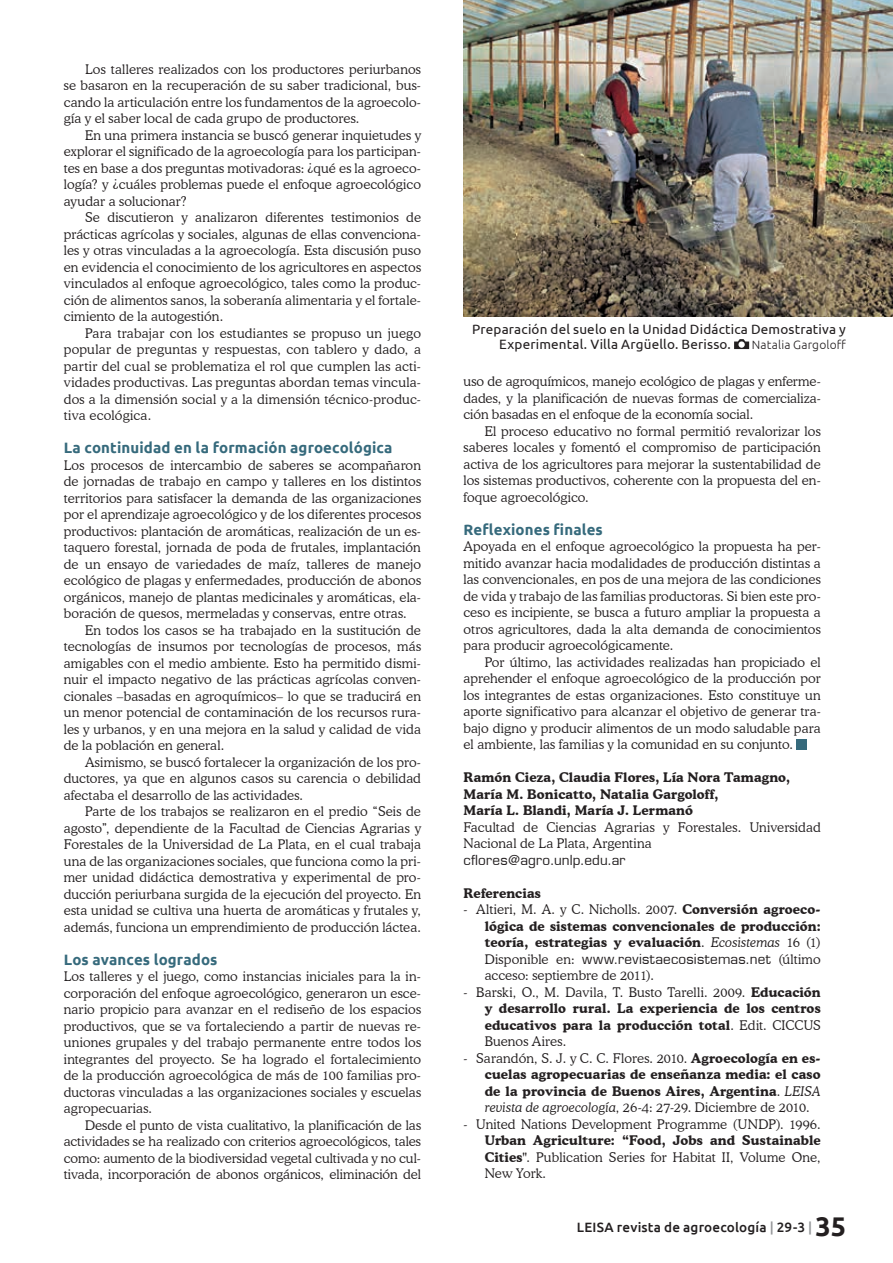
<style>
.page{position:relative;width:893px;height:1263px;background:#fff}
.page>*{position:absolute;margin:0;border:0;box-sizing:border-box;transform-origin:0 0}
.t1{font:700 15px "Ubuntu";letter-spacing:.01em;color:#366a7c}
.t2{font:13.5px/15px "Ubuntu";letter-spacing:.015em;color:#231f20}
.t3{font:13.5px "Eurostile LT";letter-spacing:.015em;color:#231f20}
.t4{font:500 13.5px "Ubuntu";letter-spacing:.015em;color:#231f20}
.t5{font:300 13.2px/16.5px "Cooper BT";letter-spacing:.005em;color:#231f20;text-align:justify}
.t6{font:700 13.2px/16.5px "Cooper BT";letter-spacing:.015em;color:#231f20;text-align:justify}
.t7{font:300 12px "Ubuntu";letter-spacing:.015em;color:#231f20}
.s1{font-weight:300}
.s2{font-weight:300;font-style:italic}
.s3{font-family:"Cooper BT";font-weight:300;font-size:13.2px}
.s4{font-weight:700}
.s5{color:#939598}
.s6{font-weight:700;font-size:27px}
</style>
<div class="page">
<div style="left:797px;top:739px;width:10px;height:11px;background:#366a7c"></div>
<img style="left:463px;top:0;width:430px;height:317px">
<svg style="left:734px;top:339px;width:15px;height:10px"></svg>
<p class="t5" style="left:64px;top:61px;width:359px;text-indent:21px">Los talleres realizados con los productores periurbanos se basaron en la recuperación de su saber tradicional, bus&shy;cando la articulación entre los fundamentos de la agroecolo&shy;gía y el saber local de cada grupo de productores.</p>
<p class="t5" style="left:64px;top:127px;width:359px;text-indent:21px">En una primera instancia se buscó generar inquietudes y explorar el significado de la agroecología para los participan&shy;tes en base a dos preguntas motivadoras: ¿qué es la agroeco&shy;logía? y ¿cuáles problemas puede el enfoque agroecológico ayudar a solucionar?</p>
<p class="t5" style="left:64px;top:209px;width:359px;text-indent:21px">Se discutieron y analizaron diferentes testimonios de prácticas agrícolas y sociales, algunas de ellas convenciona&shy;les y otras vinculadas a la agroecología. Esta discusión puso en evidencia el conocimiento de los agricultores en aspectos vinculados al enfoque agroecológico, tales como la produc&shy;ción de alimentos sanos, la soberanía alimentaria y el fortale&shy;cimiento de la autogestión.</p>
<p class="t5" style="left:64px;top:325px;width:359px;text-indent:21px">Para trabajar con los estudiantes se propuso un juego popular de preguntas y respuestas, con tablero y dado, a partir del cual se problematiza el rol que cumplen las acti&shy;vidades productivas. Las preguntas abordan temas vincula&shy;dos a la dimensión social y a la dimensión técnico-produc&shy;tiva ecológica.</p>
<p class="t1" style="left:64px;top:439px;width:330px">La continuidad en la formación agroecológica</p>
<p class="t5" style="left:64px;top:457px;width:359px">Los procesos de intercambio de saberes se acompañaron de jornadas de trabajo en campo y talleres en los distintos territorios para satisfacer la demanda de las organizaciones por el aprendizaje agroecológico y de los diferentes procesos productivos: plantación de aromáticas, realización de un es&shy;taquero forestal, jornada de poda de frutales, implantación de un ensayo de variedades de maíz, talleres de manejo ecológico de plagas y enfermedades, producción de abonos orgánicos, manejo de plantas medicinales y aromáticas, ela&shy;boración de quesos, mermeladas y conservas, entre otras.</p>
<p class="t5" style="left:64px;top:622px;width:359px;text-indent:21px">En todos los casos se ha trabajado en la sustitución de tecnologías de insumos por tecnologías de procesos, más amigables con el medio ambiente. Esto ha permitido dismi&shy;nuir el impacto negativo de las prácticas agrícolas conven&shy;cionales –basadas en agroquímicos– lo que se traducirá en un menor potencial de contaminación de los recursos rura&shy;les y urbanos, y en una mejora en la salud y calidad de vida de la población en general.</p>
<p class="t5" style="left:64px;top:754px;width:359px;text-indent:21px">Asimismo, se buscó fortalecer la organización de los pro&shy;ductores, ya que en algunos casos su carencia o debilidad afectaba el desarrollo de las actividades.</p>
<p class="t5" style="left:64px;top:803px;width:359px;text-indent:21px">Parte de los trabajos se realizaron en el predio “Seis de agosto”, dependiente de la Facultad de Ciencias Agrarias y Forestales de la Universidad de La Plata, en el cual trabaja una de las organizaciones sociales, que funciona como la pri&shy;mer unidad didáctica demostrativa y experimental de pro&shy;ducción periurbana surgida de la ejecución del proyecto. En esta unidad se cultiva una huerta de aromáticas y frutales y, además, funciona un emprendimiento de producción láctea.</p>
<p class="t1" style="left:64px;top:950px;width:155px">Los avances logrados</p>
<p class="t5" style="left:64px;top:968px;width:359px">Los talleres y el juego, como instancias iniciales para la in&shy;corporación del enfoque agroecológico, generaron un esce&shy;nario propicio para avanzar en el rediseño de los espacios productivos, que se va fortaleciendo a partir de nuevas re&shy;uniones grupales y del trabajo permanente entre todos los integrantes del proyecto. Se ha logrado el fortalecimiento de la producción agroecológica de más de 100 familias pro&shy;ductoras vinculadas a las organizaciones sociales y escuelas agropecuarias.</p>
<p class="t5" style="left:64px;top:1117px;width:359px;text-indent:21px">Desde el punto de vista cualitativo, la planificación de las actividades se ha realizado con criterios agroecológicos, tales como: aumento de la biodiversidad vegetal cultivada y no cul&shy;tivada, incorporación de abonos orgánicos, eliminación del</p>
<p class="t2" style="left:499px;top:321px;width:348px;text-indent:-27px">Preparación del suelo en la Unidad Didáctica Demostrativa y<br>Experimental. Villa Argüello. Berisso.</p>
<p class="t7" style="left:752px;top:337px;width:96px">Natalia Gargoloff</p>
<p class="t5" style="left:463px;top:373px;width:359px">uso de agroquímicos, manejo ecológico de plagas y enferme&shy;dades, y la planificación de nuevas formas de comercializa&shy;ción basadas en el enfoque de la economía social.</p>
<p class="t5" style="left:463px;top:423px;width:359px;text-indent:21px">El proceso educativo no formal permitió revalorizar los saberes locales y fomentó el compromiso de participación activa de los agricultores para mejorar la sustentabilidad de los sistemas productivos, coherente con la propuesta del en&shy;foque agroecológico.</p>
<p class="t1" style="left:463px;top:520px;width:141px">Reflexiones finales</p>
<p class="t5" style="left:463px;top:538px;width:359px">Apoyada en el enfoque agroecológico la propuesta ha per&shy;mitido avanzar hacia modalidades de producción distintas a las convencionales, en pos de una mejora de las condiciones de vida y trabajo de las familias productoras. Si bien este pro&shy;ceso es incipiente, se busca a futuro ampliar la propuesta a otros agricultores, dada la alta demanda de conocimientos para producir agroecológicamente.</p>
<p class="t5" style="left:463px;top:654px;width:359px;text-indent:21px">Por último, las actividades realizadas han propiciado el aprehender el enfoque agroecológico de la producción por los integrantes de estas organizaciones. Esto constituye un aporte significativo para alcanzar el objetivo de generar tra&shy;bajo digno y producir alimentos de un modo saludable para el ambiente, las familias y la comunidad en su conjunto.</p>
<p class="t6" style="left:463px;top:769px;width:328px;text-align:left">Ramón Cieza, Claudia Flores, Lía Nora Tamagno,<br>María M. Bonicatto, Natalia Gargoloff,<br>María L. Blandi, María J. Lermanó</p>
<p class="t5" style="left:463px;top:819px;width:359px">Facultad de Ciencias Agrarias y Forestales. Universidad<br>Nacional de La Plata, Argentina</p>
<p class="t3" style="left:463px;top:852px;width:164px">cflores@agro.unlp.edu.ar</p>
<p class="t6" style="left:463px;top:885px;width:79px">Referencias</p>
<p class="t6" style="left:485px;top:901px;width:337px;text-indent:-21px"><span class="s1">- Altieri, M. A. y C. Nicholls. 2007.</span> Conversión agroeco&shy;lógica de sistemas convencionales de producción: teoría, estrategias y evaluación<span class="s1">.</span> <span class="s2">Ecosistemas</span> <span class="s1">16 (1)</span></p>
<p class="t3" style="left:485px;top:951px;width:337px"><span class="s3">Disponible en:</span> www.revistaecosistemas.net <span class="s3">(último</span></p>
<p class="t5" style="left:485px;top:967px;width:171px">acceso: septiembre de 2011).</p>
<p class="t6" style="left:485px;top:984px;width:337px;text-indent:-21px"><span class="s1">- Barski, O., M. Davila, T. Busto Tarelli. 2009.</span> Educación y desarrollo rural. La experiencia de los centros educativos para la producción total<span class="s1">. Edit. CICCUS Buenos Aires.</span></p>
<p class="t6" style="left:485px;top:1050px;width:337px;text-indent:-21px"><span class="s1">- Sarandón, S. J. y C. C. Flores. 2010.</span> Agroecología en es&shy;cuelas agropecuarias de enseñanza media: el caso de la provincia de Buenos Aires, Argentina<span class="s1">.</span> <span class="s2">LEISA revista de agroecología</span><span class="s1">, 26-4: 27-29. Diciembre de 2010.</span></p>
<p class="t5" style="left:463px;top:1116px;width:359px">- United Nations Development Programme (UNDP). 1996.</p>
<p class="t5" style="left:485px;top:1132px;width:337px"><span class="s4">Urban Agriculture: “Food, Jobs and Sustainable Cities"</span>. Publication Series for Habitat II, Volume One, New York.</p>
<p class="t4" style="left:577px;top:1218px;width:271px">leisa revista de agroecología <span class="s5">|</span> 29-3 <span class="s5">|</span> <span class="s6">35</span></p>
</div>
